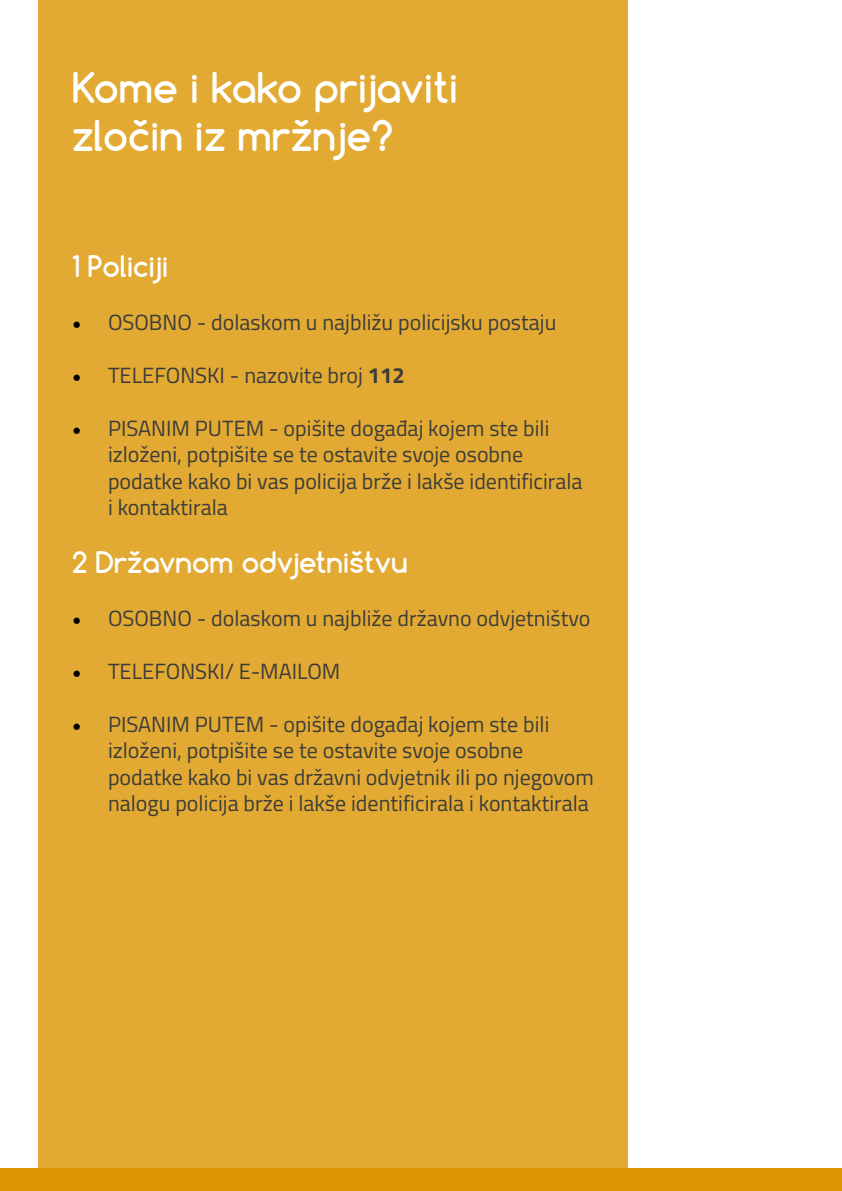
<style>
.page{position:relative;width:842px;height:1191px;background:#fff}
.page>*{position:absolute;margin:0;border:0;box-sizing:border-box;transform-origin:0 0}
.t1{font:700 40px/48px "Comfortaa";color:#fff}
.t2{font:700 28px "Comfortaa";color:#fff}
.t3{font:22px/26.4px "Titillium Web";color:#3c3c3b}
.s1{font-family:"Minion Pro";font-size:24px;color:#000}
.s2{font-weight:700}
</style>
<div class="page">
<div style="left:38px;top:0;width:590px;height:1176px;background:#e2aa33"></div>
<div style="left:0;top:1168px;width:842px;height:23px;background:#db9500"></div>
<h1 class="t1" style="left:72px;top:64px;width:388px">Kome i kako prijaviti zločin iz mržnje?</h1>
<p class="t2" style="left:72px;top:249px;width:98px">1 Policiji</p>
<p class="t3" style="left:72px;top:308px;width:486px"><span class="s1">•</span> OSOBNO - dolaskom u najbližu policijsku postaju</p>
<p class="t3" style="left:72px;top:361px;width:334px"><span class="s1">•</span> TELEFONSKI - nazovite broj <span class="s2">112</span></p>
<p class="t3" style="left:108px;top:414px;width:476px;text-indent:-36px"><span class="s1">•</span> PISANIM PUTEM - opišite događaj kojem ste bili izloženi, potpišite se te ostavite svoje osobne podatke kako bi vas policija brže i lakše identificirala i kontaktirala</p>
<p class="t2" style="left:72px;top:545px;width:337px">2 Državnom odvjetništvu</p>
<p class="t3" style="left:72px;top:604px;width:520px"><span class="s1">•</span> OSOBNO - dolaskom u najbliže državno odvjetništvo</p>
<p class="t3" style="left:72px;top:657px;width:270px"><span class="s1">•</span> TELEFONSKI/ E-MAILOM</p>
<p class="t3" style="left:108px;top:710px;width:487px;text-indent:-36px"><span class="s1">•</span> PISANIM PUTEM - opišite događaj kojem ste bili izloženi, potpišite se te ostavite svoje osobne podatke kako bi vas državni odvjetnik ili po njegovom nalogu policija brže i lakše identificirala i kontaktirala</p>
</div>
